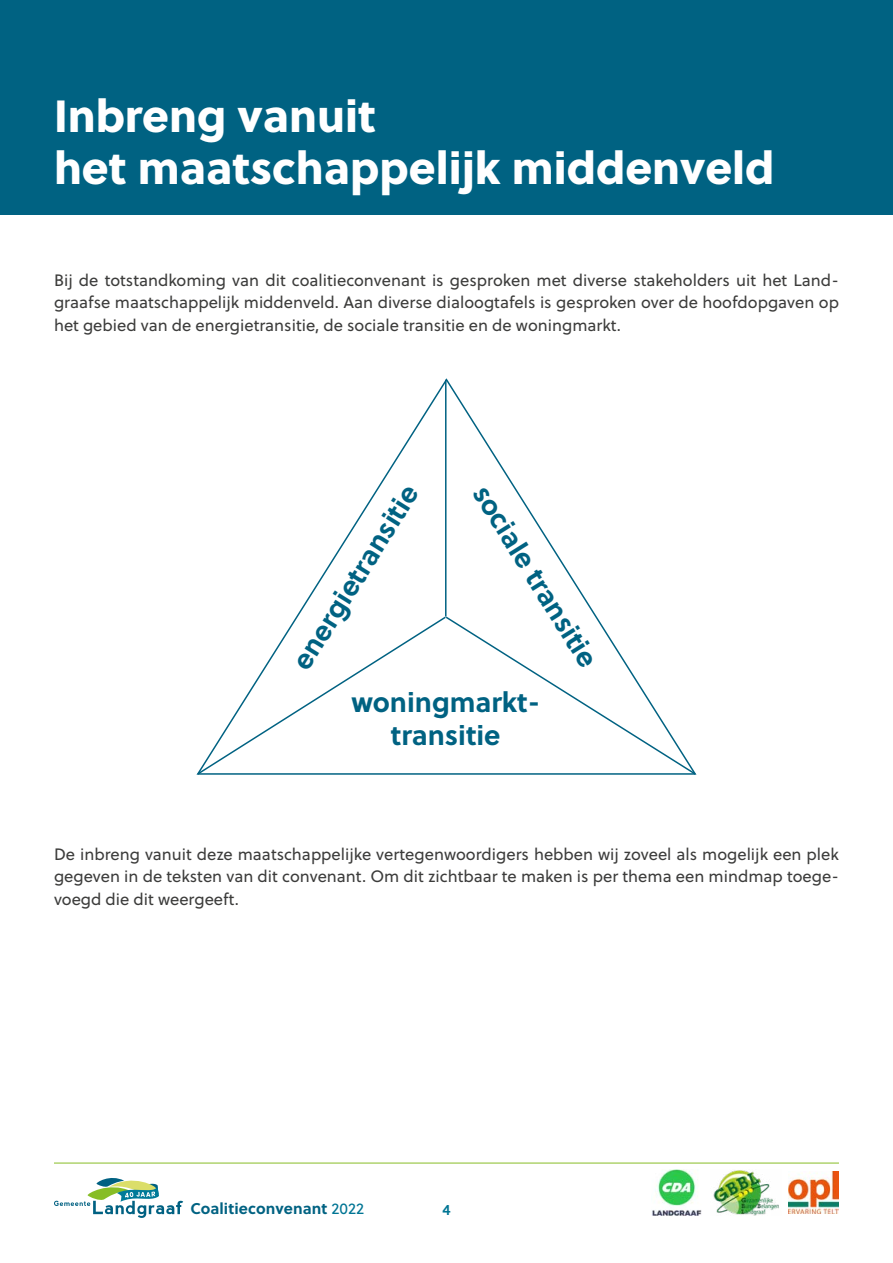
<style>
.page{position:relative;width:893px;height:1263px;background:#fff}
.page>*{position:absolute;margin:0;border:0;box-sizing:border-box;transform-origin:0 0}
.Heading_1-a{font:45px/52.5px "Soleil Xb";color:#fff}
.t1{font:700 27.75px/32.4px "Soleil";color:#006282;text-align:center}
.t2{font:16.5px/22.5px "Soleil";color:#3c3c3b;text-align:justify}
.t3{font:700 15.6px "Soleil";letter-spacing:.005em;color:#006282}
.t4{font:15px "Soleil Sb";color:#007594}
.s1{font-weight:400;color:#007594}
</style>
<div class="page">
<svg style="left:54px;top:1178px;width:129px;height:40px"></svg>
<hr style="left:54px;top:1163px;width:785px;height:1px;background:#87bd26">
<img style="left:713px;top:1170px;width:66px;height:45px">
<img style="left:652px;top:1169px;width:50px;height:47px">
<img style="left:788px;top:1171px;width:51px;height:42px">
<div style="left:0;top:0;width:893px;height:214px;background:#006282"></div>
<svg style="left:297px;top:378px;width:299px;height:237px"></svg>
<hr style="left:445px;top:380px;width:1px;height:237px;background:#006282">
<svg style="left:196px;top:615px;width:501px;height:160px"></svg>
<h1 class="Heading_1-a" style="left:54px;top:87px;width:722px">Inbreng vanuit<br>het maatschappelijk middenveld</h1>
<p class="t2" style="left:54px;top:268px;width:786px">Bij de totstandkoming van dit coalitieconvenant is gesproken met diverse stakeholders uit het Land&shy;graafse maatschappelijk middenveld. Aan diverse dialoogtafels is gesproken over de hoofdopgaven op het gebied van de energietransitie, de sociale transitie en de woningmarkt.</p>
<h2 class="t1" style="left:495px;top:478px;width:211px;rotate:58deg">sociale transitie</h2>
<h2 class="t1" style="left:284px;top:657px;width:213px;rotate:-58deg">energietransitie</h2>
<h2 class="t1" style="left:351px;top:685px;width:190px">woningmarkt&shy;transitie</h2>
<p class="t2" style="left:54px;top:842px;width:786px">De inbreng vanuit deze maatschappelijke vertegenwoordigers hebben wij zoveel als mogelijk een plek gegeven in de teksten van dit convenant. Om dit zichtbaar te maken is per thema een mindmap toege&shy;voegd die dit weergeeft.</p>
<p class="t3" style="left:190px;top:1196px;width:175px">Coalitieconvenant <span class="s1">2022</span></p>
<p class="t4" style="left:442px;top:1198px;width:10px">4</p>
</div>
